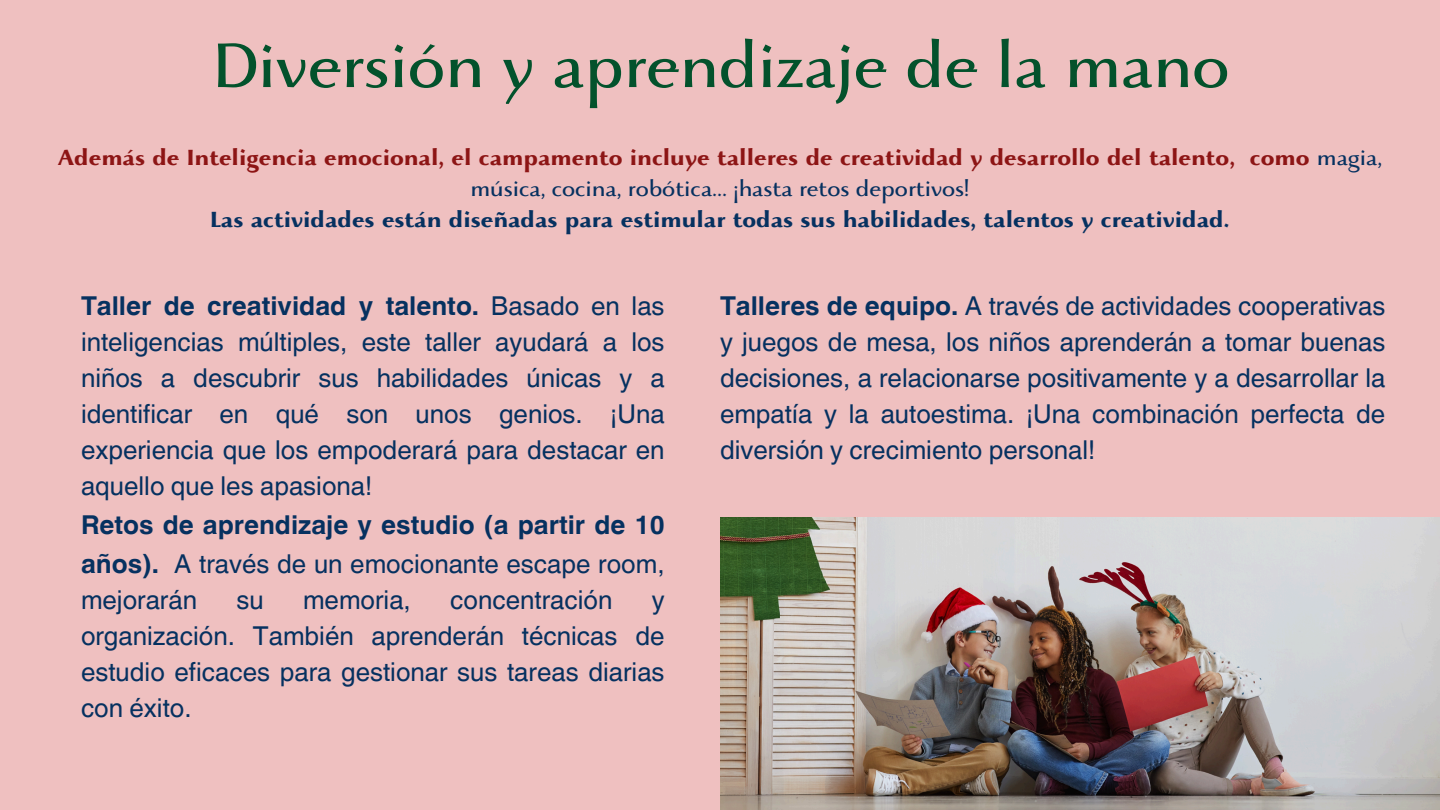
<style>
.page{position:relative;width:1440px;height:810px;background:#efc0c0}
.page>*{position:absolute;margin:0;border:0;box-sizing:border-box;transform-origin:0 0}
.t1{font:63px "Beatrix Antiqua";color:#03522c}
.t2{font:26px/36px "Helvetica World";color:#063160;text-align:justify}
.t3{font:700 26px/39px "Helvetica World";color:#063160}
.t4{font:700 22px/30.8px "Beatrix Antiqua";color:#8d1515;text-align:center}
.t5{font:700 22px "Beatrix Antiqua";color:#063160}
.s1{font-weight:400;color:#063160}
.s2{font-weight:700}
.s3{font-weight:400}
</style>
<div class="page">
<img style="left:720px;top:517px;width:720px;height:293px">
<p class="t1" style="left:213px;top:26px;width:1018px">Diversión y aprendizaje de la mano</p>
<h2 class="t4" style="left:58px;top:142px;width:1326px">Además de Inteligencia emocional, el campamento incluye talleres de creatividad y desarrollo del talento, como <span class="s1">magia, música, cocina, robótica... ¡hasta retos deportivos!</span></h2>
<p class="t5" style="left:210px;top:205px;width:1021px">Las actividades están diseñadas para estimular todas sus habilidades, talentos y creatividad.</p>
<p class="t2" style="left:81px;top:288px;width:585px"><span class="s2">Taller de creatividad y talento.</span> Basado en las inteligencias múltiples, este taller ayudará a los niños a descubrir sus habilidades únicas y a identificar en qué son unos genios. ¡Una experiencia que los empoderará para destacar en aquello que les apasiona!</p>
<p class="t3" style="left:81px;top:503px;width:585px">Retos de aprendizaje y estudio (a partir de 10 años). <span class="s3">A través de un emocionante escape room,</span></p>
<p class="t2" style="left:81px;top:582px;width:118px">mejorarán</p>
<p class="t2" style="left:236px;top:582px;width:29px">su</p>
<p class="t2" style="left:303px;top:582px;width:109px">memoria,</p>
<p class="t2" style="left:450px;top:582px;width:164px">concentración</p>
<p class="t2" style="left:81px;top:582px;width:585px;text-indent:571px">y organización. También aprenderán técnicas de estudio eficaces para gestionar sus tareas diarias con éxito.</p>
<h2 class="t2" style="left:720px;top:288px;width:667px"><span class="s2">Talleres de equipo.</span> A través de actividades cooperativas y juegos de mesa, los niños aprenderán a tomar buenas decisiones, a relacionarse positivamente y a desarrollar la empatía y la autoestima. ¡Una combinación perfecta de diversión y crecimiento personal!</h2>
</div>
